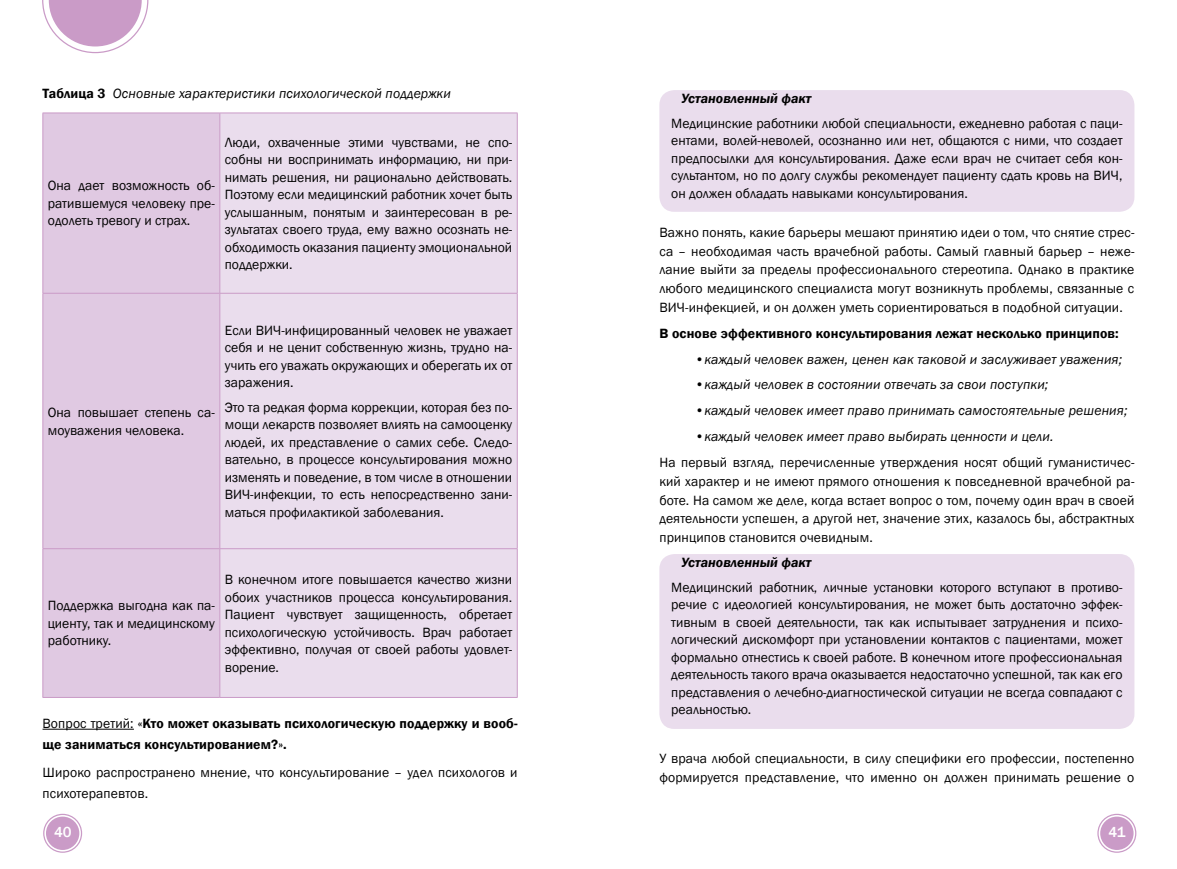
<style>
.page{position:relative;width:1177px;height:869px;background:#fff}
.page>*{position:absolute;margin:0;border:0;box-sizing:border-box;transform-origin:0 0}
.t1{font:500 15px "Franklin Gothic";color:#fff}
.t2{font:13.75px/17.5px "Franklin Gothic";color:#000;text-align:justify}
.t3{font:italic 13.75px "Franklin Gothic";letter-spacing:.01em;color:#000}
.t4{font:600 13.75px/21px "Franklin Gothic";letter-spacing:.01em;color:#000}
.t5{font:italic 600 13.75px "Franklin Gothic";color:#000}
.s1{font-weight:600;font-style:normal}
.s2{font-weight:400}
</style>
<div class="page">
<svg style="left:42px;top:0;width:106px;height:53px"></svg>
<div style="left:46px;top:816px;width:33px;height:33px;background:#ca9bc7;border-radius:50%"></div>
<div style="left:43px;top:813px;width:39px;height:39px;border:1px solid #ca9bc7;border-radius:50%"></div>
<div style="left:1100px;top:816px;width:33px;height:33px;background:#ca9bc7;border-radius:50%"></div>
<div style="left:1097px;top:813px;width:39px;height:39px;border:1px solid #ca9bc7;border-radius:50%"></div>
<hr style="left:43px;top:728px;width:91px;height:1px;background:#000">
<div style="left:44px;top:114px;width:175px;height:582px;background:#e0c9e2"></div>
<div style="left:220px;top:114px;width:297px;height:582px;background:#eadded"></div>
<hr style="left:43px;top:113px;width:177px;height:1px;background:#ca9bc7">
<hr style="left:43px;top:113px;width:1px;height:180px;background:#ca9bc7">
<hr style="left:220px;top:113px;width:297px;height:1px;background:#ca9bc7">
<hr style="left:219px;top:113px;width:1px;height:180px;background:#ca9bc7">
<hr style="left:517px;top:113px;width:1px;height:180px;background:#ca9bc7">
<hr style="left:43px;top:293px;width:177px;height:1px;background:#ca9bc7">
<hr style="left:43px;top:293px;width:1px;height:255px;background:#ca9bc7">
<hr style="left:220px;top:293px;width:297px;height:1px;background:#ca9bc7">
<hr style="left:219px;top:293px;width:1px;height:255px;background:#ca9bc7">
<hr style="left:517px;top:293px;width:1px;height:255px;background:#ca9bc7">
<hr style="left:43px;top:548px;width:177px;height:1px;background:#ca9bc7">
<hr style="left:43px;top:548px;width:1px;height:148px;background:#ca9bc7">
<hr style="left:220px;top:548px;width:297px;height:1px;background:#ca9bc7">
<hr style="left:219px;top:548px;width:1px;height:148px;background:#ca9bc7">
<hr style="left:517px;top:548px;width:1px;height:148px;background:#ca9bc7">
<hr style="left:43px;top:696px;width:177px;height:1px;background:#ca9bc7">
<hr style="left:220px;top:696px;width:297px;height:1px;background:#ca9bc7">
<div style="left:659px;top:90px;width:475px;height:122px;background:#eadded;border-radius:15px"></div>
<div style="left:659px;top:553px;width:475px;height:175px;background:#eadded;border-radius:15px"></div>
<p class="t3" style="left:43px;top:85px;width:410px"><span class="s1">Таблица 3</span> Основные характеристики психологической поддержки</p>
<p class="t2" style="left:48px;top:177px;width:168px">Она дает возможность об&shy;ратившемуся человеку пре&shy;одолеть тревогу и страх.</p>
<p class="t2" style="left:225px;top:133px;width:289px">Люди, охваченные этими чувствами, не спо&shy;собны ни воспринимать информацию, ни при&shy;нимать решения, ни рационально действовать.<br>Поэтому если медицинский работник хочет быть услышанным, понятым и заинтересован в ре&shy;зультатах своего труда, ему важно осознать не&shy;обходимость оказания пациенту эмоциональной поддержки.</p>
<p class="t2" style="left:48px;top:404px;width:168px">Она повышает степень са&shy;моуважения человека.</p>
<p class="t2" style="left:225px;top:321px;width:289px">Если ВИЧ-инфицированный человек не уважает себя и не ценит собственную жизнь, трудно на&shy;учить его уважать окружающих и оберегать их от заражения.</p>
<p class="t2" style="left:225px;top:398px;width:289px">Это та редкая форма коррекции, которая без по&shy;мощи лекарств позволяет влиять на самооценку людей, их представление о самих себе. Следо&shy;вательно, в процессе консультирования можно изменять и поведение, в том числе в отношении ВИЧ-инфекции, то есть непосредственно зани&shy;маться профилактикой заболевания.</p>
<p class="t2" style="left:48px;top:597px;width:168px">Поддержка выгодна как па&shy;циенту, так и медицинскому работнику.</p>
<p class="t2" style="left:225px;top:570px;width:289px">В конечном итоге повышается качество жизни обоих участников процесса консультирования.<br>Пациент чувствует защищенность, обретает психологическую устойчивость. Врач работает эффективно, получая от своей работы удовлет&shy;ворение.</p>
<p class="t4" style="left:43px;top:712px;width:476px"><span class="s2">Вопрос третий:</span> «Кто может оказывать психологическую поддержку и вооб&shy;ще заниматься консультированием?».</p>
<p class="t2" style="left:43px;top:761px;width:476px;line-height:21px">Широко распространено мнение, что консультирование – удел психологов и психотерапевтов.</p>
<p class="t5" style="left:681px;top:90px;width:131px">Установленный факт</p>
<p class="t2" style="left:671px;top:115px;width:452px">Медицинские работники любой специальности, ежедневно работая с паци&shy;ентами, волей-неволей, осознанно или нет, общаются с ними, что создает предпосылки для консультирования. Даже если врач не считает себя кон&shy;сультантом, но по долгу службы рекомендует пациенту сдать кровь на ВИЧ, он должен обладать навыками консультирования.</p>
<p class="t2" style="left:659px;top:223px;width:476px;line-height:18.8px">Важно понять, какие барьеры мешают принятию идеи о том, что снятие стрес&shy;са – необходимая часть врачебной работы. Самый главный барьер – неже&shy;лание выйти за пределы профессионального стереотипа. Однако в практике любого медицинского специалиста могут возникнуть проблемы, связанные с ВИЧ-инфекцией, и он должен уметь сориентироваться в подобной ситуации.</p>
<p class="t4" style="left:659px;top:322px;width:461px">В основе эффективного консультирования лежат несколько принципов:</p>
<p class="t3" style="left:694px;top:350px;width:429px">•каждый человек важен, ценен как таковой и заслуживает уважения;</p>
<p class="t3" style="left:694px;top:376px;width:355px">•каждый человек в состоянии отвечать за свои поступки;</p>
<p class="t3" style="left:694px;top:402px;width:434px">•каждый человек имеет право принимать самостоятельные решения;</p>
<p class="t3" style="left:694px;top:428px;width:360px">•каждый человек имеет право выбирать ценности и цели.</p>
<p class="t2" style="left:659px;top:453px;width:476px;line-height:18.8px">На первый взгляд, перечисленные утверждения носят общий гуманистичес&shy;кий характер и не имеют прямого отношения к повседневной врачебной ра&shy;боте. На самом же деле, когда встает вопрос о том, почему один врач в своей деятельности успешен, а другой нет, значение этих, казалось бы, абстрактных принципов становится очевидным.</p>
<p class="t5" style="left:681px;top:553px;width:131px">Установленный факт</p>
<p class="t2" style="left:671px;top:578px;width:452px">Медицинский работник, личные установки которого вступают в противо&shy;речие с идеологией консультирования, не может быть достаточно эффек&shy;тивным в своей деятельности, так как испытывает затруднения и психо&shy;логический дискомфорт при установлении контактов с пациентами, может формально отнестись к своей работе. В конечном итоге профессиональная деятельность такого врача оказывается недостаточно успешной, так как его представления о лечебно-диагностической ситуации не всегда совпадают с реальностью.</p>
<p class="t2" style="left:659px;top:748px;width:476px;line-height:18.8px">У врача любой специальности, в силу специфики его профессии, постепенно формируется представление, что именно он должен принимать решение о</p>
<p class="t1" style="left:54px;top:822px;width:19px">40</p>
<p class="t1" style="left:1108px;top:822px;width:19px">41</p>
</div>
